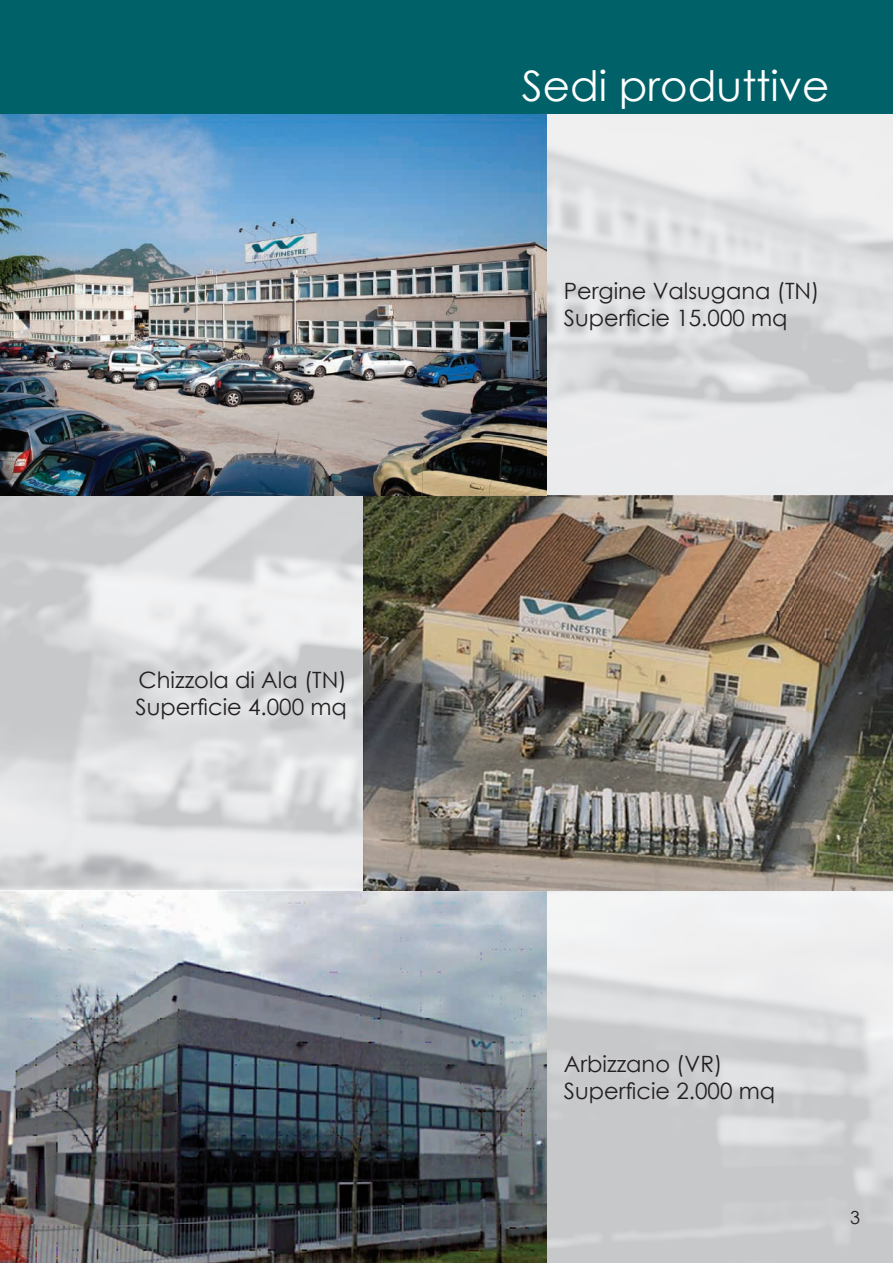
<style>
.page{position:relative;width:893px;height:1263px;background:#fff}
.page>*{position:absolute;margin:0;border:0;box-sizing:border-box;transform-origin:0 0}
.t1{font:42px "Century Gothic";color:#fff}
.t2{font:22.5px "Century Gothic";color:#231f20}
.t3{font:21.3px "Century Gothic";color:#231f20}
.t4{font:18px "Century Gothic";color:#231f20}
</style>
<div class="page">
<img style="left:0;top:114px;width:893px;height:1149px">
<img style="left:0;top:891px;width:547px;height:372px">
<img style="left:364px;top:495px;width:529px;height:396px">
<img style="left:0;top:114px;width:547px;height:381px">
<div style="left:0;top:0;width:893px;height:114px;background:#006169"></div>
<p class="t2" style="left:139px;top:664px;width:210px">Chizzola di Ala (TN)</p>
<p class="t2" style="left:136px;top:691px;width:213px">Superficie 4.000 mq</p>
<p class="t1" style="left:522px;top:56px;width:309px">Sedi produttive</p>
<p class="t2" style="left:564px;top:276px;width:257px">Pergine Valsugana (TN)</p>
<p class="t2" style="left:564px;top:303px;width:225px">Superficie 15.000 mq</p>
<p class="t3" style="left:775px;top:604px;width:9px">)</p>
<p class="t2" style="left:564px;top:1048px;width:160px">Arbizzano (VR)</p>
<p class="t2" style="left:564px;top:1075px;width:213px">Superficie 2.000 mq</p>
<p class="t4" style="left:850px;top:1205px;width:11px">3</p>
</div>
